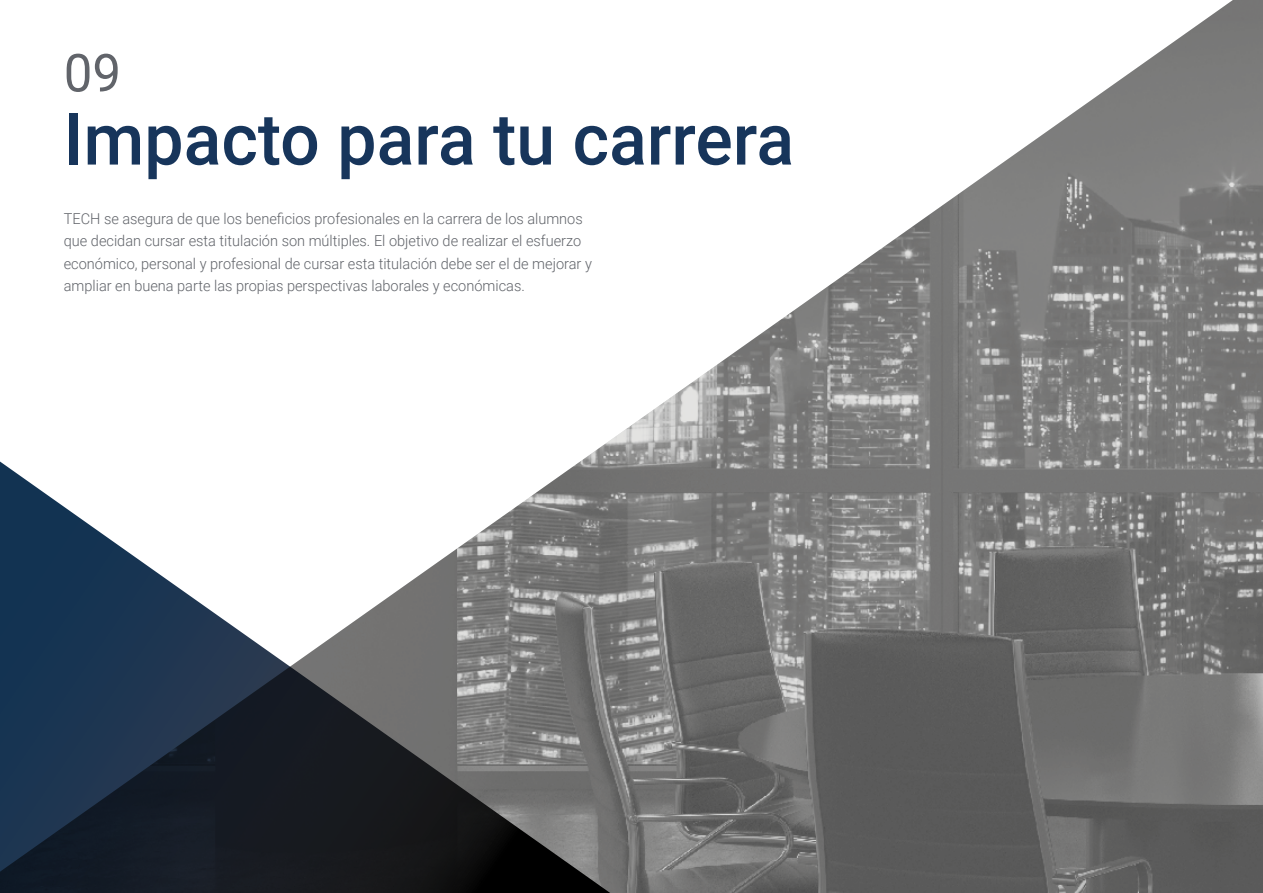
<style>
.page{position:relative;width:1263px;height:893px;background:#fff}
.page>*{position:absolute;margin:0;border:0;box-sizing:border-box;transform-origin:0 0}
.t1{font:500 72px "Roboto";color:#17355b}
.t2{font:52.5px "Roboto";color:#61646a}
.t3{font:300 15px/22.5px "Roboto";color:#61646a}
</style>
<div class="page">
<img style="left:602px;top:0;width:661px;height:893px">
<svg style="left:0;top:446px;width:640px;height:447px"></svg>
<h2 class="t2" style="left:64px;top:36px;width:59px">09</h2>
<h1 class="t1" style="left:64px;top:89px;width:732px">Impacto para tu carrera</h1>
<p class="t3" style="left:64px;top:207px;width:530px">TECH se asegura de que los beneficios profesionales en la carrera de los alumnos que decidan cursar esta titulación son múltiples. El objetivo de realizar el esfuerzo económico, personal y profesional de cursar esta titulación debe ser el de mejorar y ampliar en buena parte las propias perspectivas laborales y económicas.</p>
</div>
